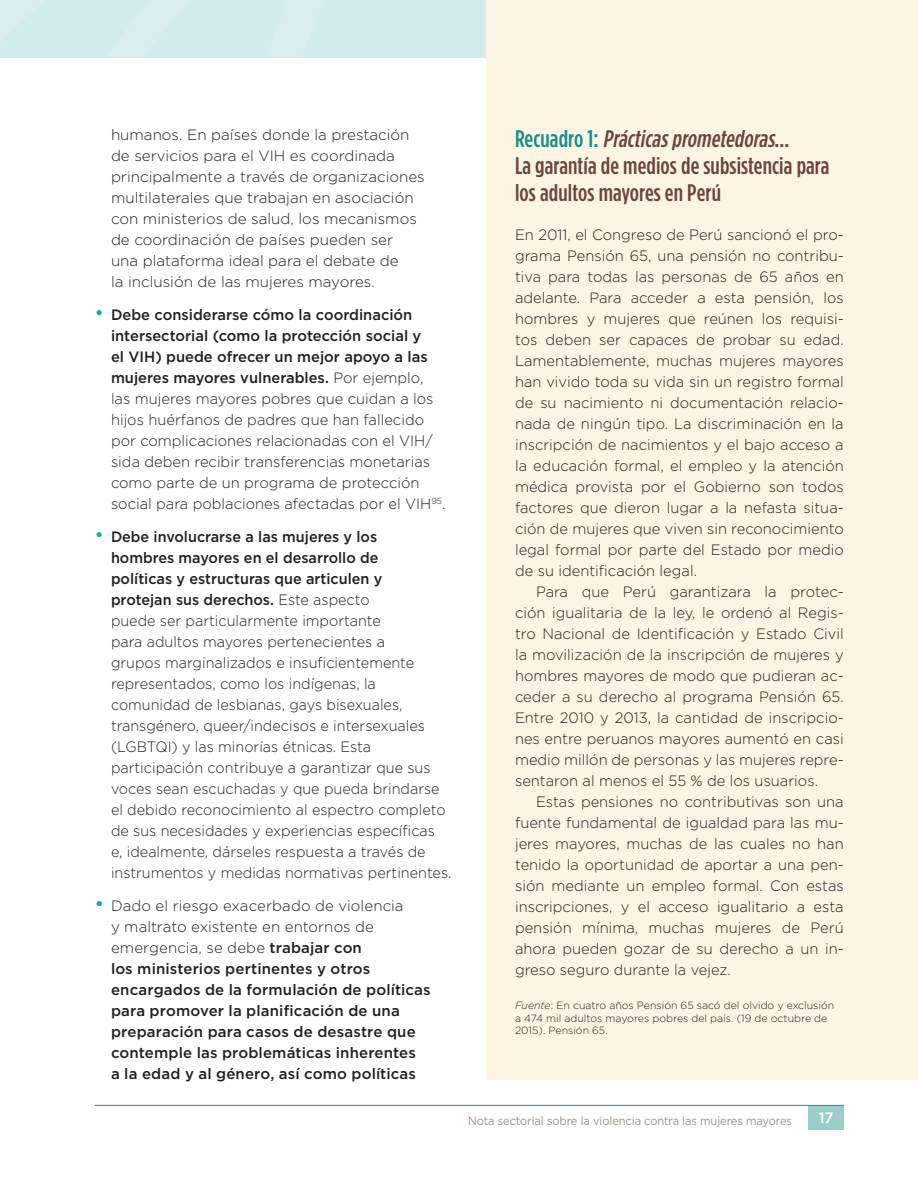
<style>
.page{position:relative;width:918px;height:1188px;background:#fff}
.page>*{position:absolute;margin:0;border:0;box-sizing:border-box;transform-origin:0 0}
.t1{font:500 24px/27px "Gotham Condensed";letter-spacing:.005em;color:#694540}
.t2{font:300 15px/21px "Gotham";color:#231f20;text-align:justify}
.t3{font:300 15px/21px "Gotham";color:#231f20;scale:.96 1}
.t4{font:500 15px/21px "Gotham";letter-spacing:.01em;color:#231f20}
.t5{font:500 15px "Gotham";color:#fff}
.t6{font:12px "Gotham";letter-spacing:-.005em;color:#a68d87;scale:.92 1}
.t7{font:300 10.5px/12.6px "Gotham";color:#231f20}
.s1{font-size:21px;color:#19a89d}
.s2{font-weight:500}
.s3{font-weight:300;font-size:21px;color:#19a89d}
.s4{font-weight:300}
.s5{color:#148e87}
.s6{font-style:italic}
</style>
<div class="page">
<div style="left:809px;top:1105px;width:35px;height:25px;background:#9bcdc9"></div>
<hr style="left:94px;top:1105px;width:750px;height:1px;background:#19a89d">
<div style="left:486px;top:0;width:432px;height:1080px;background:#fdf4e4"></div>
<p class="t2" style="left:111px;top:124px;width:315px;text-align:left">humanos. En países donde la prestación de servicios para el VIH es coordinada principalmente a través de organizaciones multilaterales que trabajan en asociación con ministerios de salud, los mecanismos de coordinación de países pueden ser<br>una plataforma ideal para el debate de<br>la inclusión de las mujeres mayores.</p>
<p class="t2" style="left:111px;top:304px;width:336px;text-align:left;text-indent:-16px"><span class="s1">•</span> <span class="s2">Debe considerarse cómo la coordinación intersectorial (como la protección social y<br>el VIH) puede ofrecer un mejor apoyo a las mujeres mayores vulnerables.</span> Por ejemplo, las mujeres mayores pobres que cuidan a los hijos huérfanos de padres que han fallecido por complicaciones relacionadas con el VIH/ sida deben recibir transferencias monetarias como parte de un programa de protección social para poblaciones afectadas por el VIH<sup>95</sup>.</p>
<p class="t3" style="left:111px;top:526px;width:356px;text-indent:-16px"><span class="s1">•</span> <span class="s2">Debe involucrarse a las mujeres y los<br>hombres mayores en el desarrollo de<br>políticas y estructuras que articulen y<br>protejan sus derechos.</span> Este aspecto<br>puede ser particularmente importante<br>para adultos mayores pertenecientes a<br>grupos marginalizados e insuficientemente representados, como los indígenas, la comunidad de lesbianas, gays bisexuales, transgénero, queer/indecisos e intersexuales (LGBTQI) y las minorías étnicas. Esta participación contribuye a garantizar que sus voces sean escuchadas y que pueda brindarse el debido reconocimiento al espectro completo de sus necesidades y experiencias específicas<br>e, idealmente, dárseles respuesta a través de instrumentos y medidas normativas pertinentes.</p>
<p class="t4" style="left:111px;top:895px;width:321px;text-indent:-16px"><span class="s3">•</span> <span class="s4">Dado el riesgo exacerbado de violencia<br>y maltrato existente en entornos de emergencia, se debe</span> trabajar con<br>los ministerios pertinentes y otros encargados de la formulación de políticas para promover la planificación de una preparación para casos de desastre que contemple las problemáticas inherentes<br>a la edad y al género, así como políticas</p>
<h1 class="t1" style="left:515px;top:125px;width:316px"><span class="s5">R e c u a d r o 1 :</span> <span class="s6">Prácticasprometedoras</span>. . .<br>La garantía de medios de subsistencia para los adultos mayores en Perú</h1>
<p class="t2" style="left:515px;top:224px;width:330px">En 2011, el Congreso de Perú sancionó el pro&shy;grama Pensión 65, una pensión no contribu&shy;tiva para todas las personas de 65 años en adelante. Para acceder a esta pensión, los hombres y mujeres que reúnen los requisi&shy;tos deben ser capaces de probar su edad.<br>Lamentablemente, muchas mujeres mayores han vivido toda su vida sin un registro formal de su nacimiento ni documentación relacio&shy;nada de ningún tipo. La discriminación en la inscripción de nacimientos y el bajo acceso a la educación formal, el empleo y la atención médica provista por el Gobierno son todos factores que dieron lugar a la nefasta situa&shy;ción de mujeres que viven sin reconocimiento legal formal por parte del Estado por medio de su identificación legal.</p>
<p class="t2" style="left:515px;top:581px;width:330px;text-indent:21px">Para que Perú garantizara la protec&shy;ción igualitaria de la ley, le ordenó al Regis&shy;tro Nacional de Identificación y Estado Civil la movilización de la inscripción de mujeres y hombres mayores de modo que pudieran ac&shy;ceder a su derecho al programa Pensión 65.<br>Entre 2010 y 2013, la cantidad de inscripcio&shy;nes entre peruanos mayores aumentó en casi medio millón de personas y las mujeres repre&shy;sentaron al menos el 55 % de los usuarios.</p>
<p class="t2" style="left:515px;top:791px;width:330px;text-indent:21px">Estas pensiones no contributivas son una fuente fundamental de igualdad para las mu&shy;jeres mayores, muchas de las cuales no han tenido la oportunidad de aportar a una pen&shy;sión mediante un empleo formal. Con estas inscripciones, y el acceso igualitario a esta pensión mínima, muchas mujeres de Perú ahora pueden gozar de su derecho a un in&shy;greso seguro durante la vejez.</p>
<p class="t7" style="left:515px;top:999px;width:321px"><span class="s6">Fuente</span>: En cuatro años Pensión 65 sacó del olvido y exclusión a 474 mil adultos mayores pobres del país. (19 de octubre de<br>2015). Pensión 65.</p>
<p class="t6" style="left:468px;top:1113px;width:354px">Nota sectorial sobre la violencia contra las mujeres mayores</p>
<p class="t5" style="left:819px;top:1108px;width:16px">17</p>
</div>
